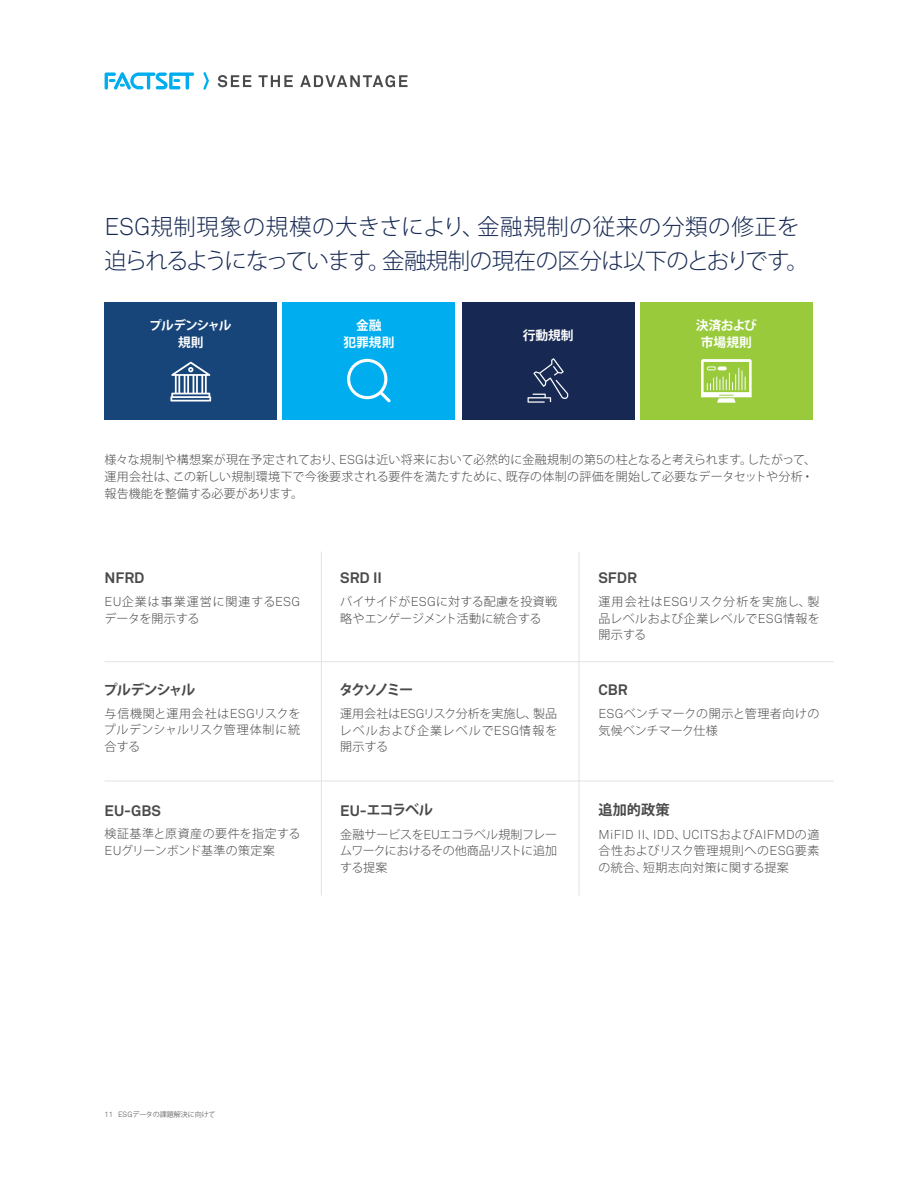
<style>
.page{position:relative;width:918px;height:1188px;background:#fff}
.page>*{position:absolute;margin:0;border:0;box-sizing:border-box;transform-origin:0 0}
.body{font:300 22.5px/33.8px "Koz Go Pro";letter-spacing:-.025em;color:#172953}
.large_quote{font:700 15px "Akkurat Pro";color:#4a4a4b}
.large_quote-2{font:700 14.25px "Koz Go Pro";letter-spacing:-.09em;color:#4a4a4b}
.large_quote-3{font:12.75px "Akkurat Light Pro";letter-spacing:.025em;color:#4a4a4b}
.large_quote-4{font:700 12.75px/17.7px "Koz Go Pro";color:#fff;text-align:center}
.large_quote-5{font:700 12.75px/17.7px "Koz Go Pro";letter-spacing:-.09em;color:#fff;text-align:center}
.large_quote-6{font:300 12px/16.5px "Koz Go Pro";letter-spacing:.015em;color:#4a4a4b;text-align:justify}
.b_head{font:300 12px/17.1px "Koz Go Pro";letter-spacing:.01em;color:#4a4a4b}
.large_quote-7{font:300 12px/16.5px "Koz Go Pro";letter-spacing:.075em;color:#4a4a4b}
.t1{font:300 7.05px "Koz Go Pro";color:#3e3e3f}
.s1{font-family:"Akkurat Light Pro";font-weight:400;font-size:24px}
.s2{font-family:"Akkurat Pro";font-size:12.75px}
.s3{font-family:"Akkurat Light Pro";font-weight:400;font-size:12.75px}
.s4{font-family:"Akkurat Pro";font-size:15px}
.s5{font-family:"Koz Go Pro";font-weight:300;font-size:12px}
.s6{font-family:"Akkurat Pro";font-size:7.5px}
</style>
<div class="page">
<svg style="left:218px;top:75px;width:33px;height:12px"></svg>
<svg style="left:259px;top:75px;width:34px;height:12px"></svg>
<svg style="left:300px;top:75px;width:108px;height:12px"></svg>
<svg style="left:105px;top:72px;width:89px;height:18px"></svg>
<svg style="left:203px;top:72px;width:6px;height:18px"></svg>
<div style="left:105px;top:302px;width:172px;height:118px;background:#17457a"></div>
<hr style="left:321px;top:552px;width:1px;height:343px;background:#e2e2e2">
<hr style="left:579px;top:552px;width:1px;height:343px;background:#e2e2e2">
<hr style="left:105px;top:661px;width:729px;height:1px;background:#e2e2e2">
<hr style="left:105px;top:781px;width:729px;height:1px;background:#e2e2e2">
<div style="left:283px;top:302px;width:172px;height:118px;background:#00aeef"></div>
<div style="left:462px;top:302px;width:172px;height:118px;background:#172953"></div>
<div style="left:640px;top:302px;width:172px;height:118px;background:#98ca3c"></div>
<svg style="left:170px;top:362px;width:41px;height:40px"></svg>
<svg style="left:347px;top:359px;width:44px;height:43px"></svg>
<svg style="left:528px;top:358px;width:41px;height:45px"></svg>
<svg style="left:701px;top:359px;width:51px;height:44px"></svg>
<p class="body" style="left:105px;top:210px;width:706px"><span class="s1">ESG</span>規制現象の規模の大きさにより、金融規制の従来の分類の修正を迫られるようになっています。金融規制の現在の区分は以下のとおりです。</p>
<p class="large_quote-5" style="left:149px;top:317px;width:84px">プルデンシャル規則</p>
<p class="large_quote-4" style="left:343px;top:317px;width:52px">金融<br>犯罪規則</p>
<p class="large_quote-4" style="left:523px;top:327px;width:52px">行動規制</p>
<p class="large_quote-4" style="left:696px;top:317px;width:63px">決済および市場規則</p>
<p class="b_head" style="left:105px;top:451px;width:713px">様々な規制や構想案が現在予定されており、<span class="s2">ESG</span>は近い将来において必然的に金融規制の第<span class="s2">5</span>の柱となると考えられます。したがって、運用会社は、この新しい規制環境下で今後要求される要件を満たすために、既存の体制の評価を開始して必要なデータセットや分析・報告機能を整備する必要があります。</p>
<p class="large_quote" style="left:105px;top:569px;width:41px">NFRD</p>
<p class="large_quote" style="left:340px;top:569px;width:43px">SRD II</p>
<p class="large_quote" style="left:598px;top:569px;width:40px">SFDR</p>
<p class="large_quote-7" style="left:104px;top:594px;width:197px"><span class="s3">EU</span>企業は事業運営に関連する<span class="s3">ESG</span>データを開示する</p>
<p class="large_quote-6" style="left:340px;top:594px;width:218px">バイサイドが<span class="s3">ESG</span>に対する配慮を投資戦略やエンゲージメント活動に統合する</p>
<p class="large_quote-6" style="left:598px;top:594px;width:223px">運用会社は<span class="s3">ESG</span>リスク分析を実施し、製品レベルおよび企業レベルで<span class="s3">ESG</span>情報を開示する</p>
<p class="large_quote-2" style="left:104px;top:680px;width:93px">プルデンシャル</p>
<p class="large_quote-2" style="left:339px;top:680px;width:76px">タクソノミー</p>
<p class="large_quote" style="left:598px;top:681px;width:31px">CBR</p>
<p class="large_quote-6" style="left:104px;top:706px;width:198px">与信機関と運用会社は<span class="s3">ESG</span>リスクをプルデンシャルリスク管理体制に統合する</p>
<p class="large_quote-6" style="left:339px;top:706px;width:219px">運用会社は<span class="s3">ESG</span>リスク分析を実施し、製品レベルおよび企業レベルで<span class="s3">ESG</span>情報を開示する</p>
<p class="large_quote-6" style="left:598px;top:706px;width:223px"><span class="s3">ESG</span>ベンチマークの開示と管理者向けの気候ベンチマーク仕様</p>
<p class="large_quote" style="left:105px;top:801px;width:58px">EU-GBS</p>
<p class="large_quote-2" style="left:340px;top:801px;width:94px"><span class="s4">EU-</span>エコラベル</p>
<p class="large_quote-2" style="left:598px;top:801px;width:73px">追加的政策</p>
<p class="large_quote-6" style="left:105px;top:825px;width:198px">検証基準と原資産の要件を指定する<br><span class="s3">EU</span>グリーンボンド基準の策定案</p>
<p class="large_quote-6" style="left:340px;top:826px;width:218px">金融サービスを<span class="s3">EU</span>エコラベル規制フレームワークにおけるその他商品リストに追加する提案</p>
<p class="large_quote-3" style="left:598px;top:827px;width:223px">MiFID II<span class="s5">、</span>IDD<span class="s5">、</span>UCITS<span class="s5">および</span>AIFMD<span class="s5">の適</span></p>
<p class="large_quote-6" style="left:598px;top:843px;width:223px">合性およびリスク管理規則への<span class="s3">ESG</span>要素の統合、短期志向対策に関する提案</p>
<p class="t1" style="left:105px;top:1110px;width:113px"><span class="s6">11 ESG</span>データの課題解決に向けて</p>
</div>
